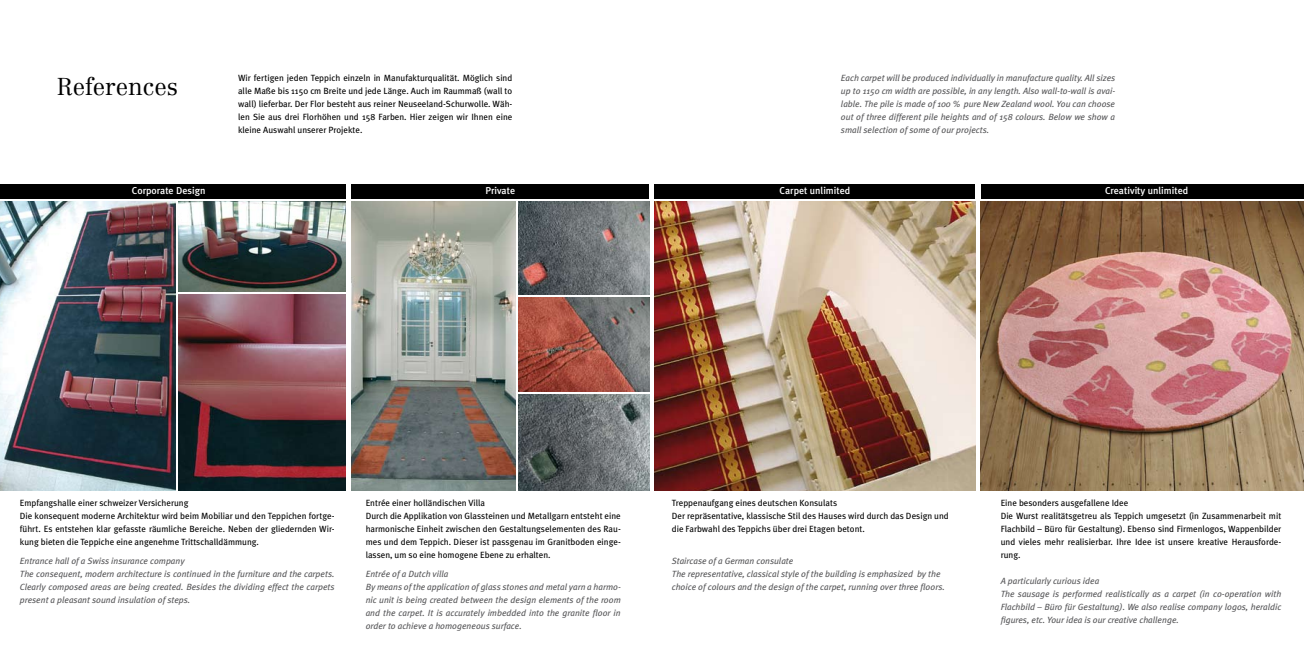
<style>
.page{position:relative;width:1304px;height:652px;background:#fff}
.page>*{position:absolute;margin:0;border:0;box-sizing:border-box;transform-origin:0 0}
.t1{font:300 24px "Centennial";color:#000}
.t2{font:500 10px "Meta Plus";color:#fff}
.t3{font:9px/13px "Meta Plus";color:#000}
.t4{font:italic 9px/13px "Meta Plus";color:#58585a}
</style>
<div class="page">
<div style="left:0;top:184px;width:346px;height:14px;background:#000"></div>
<img style="left:981px;top:201px;width:323px;height:289px">
<div style="left:351px;top:184px;width:298px;height:14px;background:#000"></div>
<div style="left:655px;top:184px;width:320px;height:14px;background:#000"></div>
<div style="left:981px;top:184px;width:323px;height:14px;background:#000"></div>
<img style="left:179px;top:201px;width:167px;height:91px">
<img style="left:179px;top:295px;width:167px;height:195px">
<img style="left:351px;top:201px;width:165px;height:289px">
<img style="left:519px;top:201px;width:130px;height:94px">
<img style="left:519px;top:298px;width:130px;height:93px">
<img style="left:519px;top:394px;width:130px;height:96px">
<img style="left:655px;top:201px;width:320px;height:289px">
<img style="left:0;top:201px;width:176px;height:289px">
<h1 class="t1" style="left:57px;top:72px;width:123px">References</h1>
<p class="t3" style="left:238px;top:71px;width:276px;text-align:justify">Wir fertigen jeden Teppich einzeln in Manufakturqualität. Möglich sind alle Maße bis 1150 cm Breite und jede Länge. Auch im Raummaß (wall to wall) lieferbar. Der Flor besteht aus reiner Neuseeland-Schurwolle. Wäh&shy;len Sie aus drei Florhöhen und 158 Farben. Hier zeigen wir Ihnen eine kleine Auswahl unserer Projekte.</p>
<p class="t4" style="left:841px;top:71px;width:276px;text-align:justify">Each carpet will be produced individually in manufacture quality. All sizes up to 1150 cm width are possible, in any length. Also wall-to-wall is avai&shy;lable. The pile is made of 100 % pure New Zealand wool. You can choose out of three different pile heights and of 158 colours. Below we show a small selection of some of our projects.</p>
<p class="t2" style="left:132px;top:185px;width:75px">Corporate Design</p>
<p class="t2" style="left:486px;top:185px;width:31px">Private</p>
<p class="t2" style="left:780px;top:185px;width:72px">Carpet unlimited</p>
<p class="t2" style="left:1105px;top:185px;width:85px">Creativity unlimited</p>
<p class="t3" style="left:20px;top:496px;width:316px">Empfangshalle einer schweizer Versicherung<br>Die konsequent moderne Architektur wird beim Mobiliar und den Teppichen fortge&shy;führt. Es entstehen klar gefasste räumliche Bereiche. Neben der gliedernden Wir&shy;kung bieten die Teppiche eine angenehme Trittschalldämmung.</p>
<p class="t4" style="left:20px;top:554px;width:316px">Entrance hall of a Swiss insurance company<br>The consequent, modern architecture is continued in the furniture and the carpets.<br>Clearly composed areas are being created. Besides the dividing effect the carpets present a pleasant sound insulation of steps.</p>
<p class="t3" style="left:366px;top:496px;width:257px">Entrée einer holländischen Villa<br>Durch die Applikation von Glassteinen und Metallgarn entsteht eine harmonische Einheit zwischen den Gestaltungselementen des Rau&shy;mes und dem Teppich. Dieser ist passgenau im Granitboden einge&shy;lassen, um so eine homogene Ebene zu erhalten.</p>
<p class="t4" style="left:366px;top:567px;width:257px">Entrée of a Dutch villa<br>By means of the application of glass stones and metal yarn a harmo&shy;nic unit is being created between the design elements of the room and the carpet. It is accurately imbedded into the granite floor in order to achieve a homogeneous surface.</p>
<p class="t3" style="left:672px;top:496px;width:278px">Treppenaufgang eines deutschen Konsulats<br>Der repräsentative, klassische Stil des Hauses wird durch das Design und die Farbwahl des Teppichs über drei Etagen betont.</p>
<p class="t4" style="left:672px;top:554px;width:275px">Staircase of a German consulate<br>The representative, classical style of the building is emphasized by the choice of colours and the design of the carpet, running over three floors.</p>
<p class="t3" style="left:1001px;top:496px;width:282px">Eine besonders ausgefallene Idee<br>Die Wurst realitätsgetreu als Teppich umgesetzt (in Zusammenarbeit mit Flachbild – Büro für Gestaltung). Ebenso sind Firmenlogos, Wappenbilder und vieles mehr realisierbar. Ihre Idee ist unsere kreative Herausforde&shy;rung.</p>
<p class="t4" style="left:1001px;top:574px;width:282px">A particularly curious idea<br>The sausage is performed realistically as a carpet (in co-operation with Flachbild – Büro für Gestaltung). We also realise company logos, heraldic figures, etc. Your idea is our creative challenge.</p>
</div>
